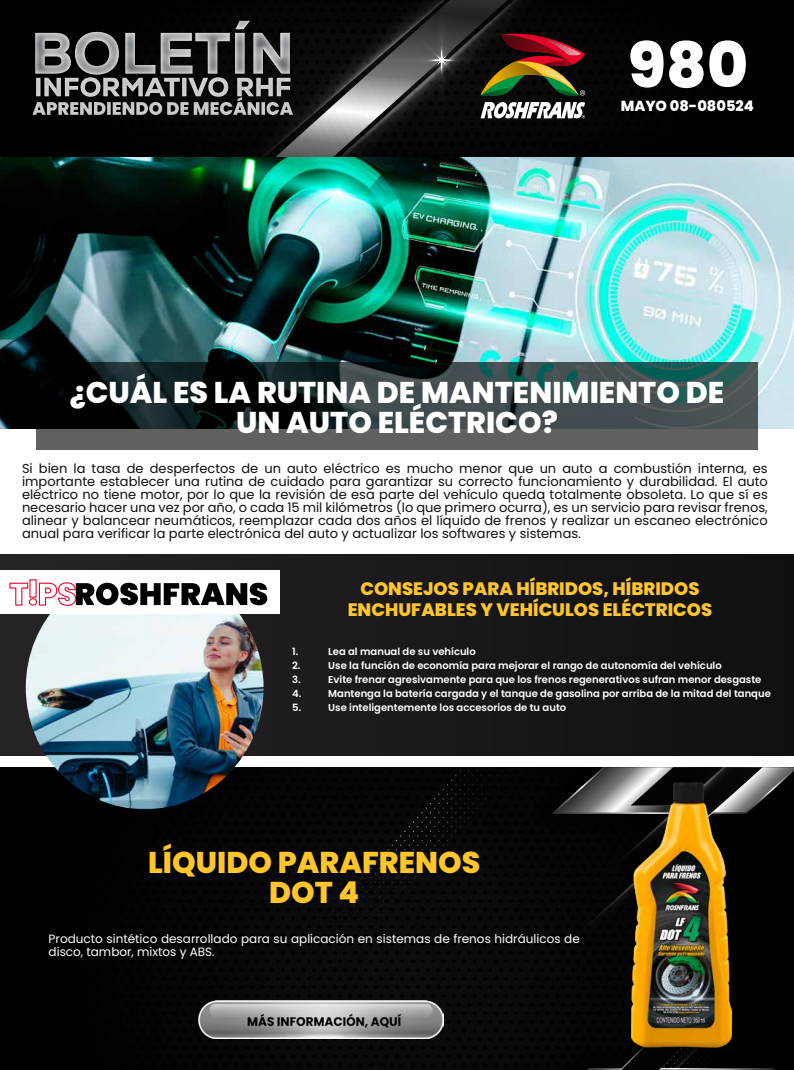
<style>
.page{position:relative;width:794px;height:1070px;background:#fff}
.page>*{position:absolute;margin:0;border:0;box-sizing:border-box;transform-origin:0 0}
.t1{font:800 62.8px "Poppins";color:#fff}
.t2{font:800 30px/30px "Poppins";color:#fff;text-align:center}
.t3{font:800 30px/30px "Poppins";color:#ffc629;text-align:center}
.t4{font:800 18px/21.6px "Poppins";color:#ffc629;text-align:center}
.t5{font:800 14.6px "Poppins";color:#fff}
.t6{font:13px/13px "Poppins";color:#0e0e0d;text-align:justify}
.t7{font:12px/13px "Poppins";color:#fff}
.t8{font:600 10px "Poppins";color:#fff}
</style>
<div class="page">
<div style="left:0;top:0;width:794px;height:157px;background:#000"></div>
<svg style="left:239px;top:20px;width:347px;height:137px"></svg>
<svg style="left:306px;top:20px;width:67px;height:137px"></svg>
<div style="left:0;top:554px;width:794px;height:201px;background:#181718"></div>
<div style="left:0;top:767px;width:794px;height:303px;background:#010101"></div>
<svg style="left:243px;top:767px;width:551px;height:303px"></svg>
<img style="left:0;top:157px;width:794px;height:272px">
<img style="left:199px;top:1001px;width:244px;height:37px">
<svg style="left:36px;top:363px;width:721px;height:87px;background:#343e3f"></svg>
<svg style="left:373px;top:0;width:212px;height:157px"></svg>
<svg style="left:32px;top:21px;width:261px;height:94px"></svg>
<img style="left:26px;top:613px;width:237px;height:196px">
<div style="left:0;top:570px;width:280px;height:43px;background:#fff"></div>
<svg style="left:9px;top:579px;width:258px;height:27px"></svg>
<img style="left:623px;top:777px;width:116px;height:275px">
<h1 class="t1" style="left:628px;top:29px;width:122px">980</h1>
<p class="t5" style="left:620px;top:98px;width:135px">MAYO 08-080524</p>
<h2 class="t2" style="left:70px;top:377px;width:656px">¿CUÁL ES LA RUTINA DE MANTENIMIENTO DE<br>UN AUTO ELÉCTRICO?</h2>
<p class="t6" style="left:22px;top:462px;width:747px">Si bien la tasa de desperfectos de un auto eléctrico es mucho menor que un auto a combustión interna, es importante establecer una rutina de cuidado para garantizar su correcto funcionamiento y durabilidad. El auto eléctrico no tiene motor, por lo que la revisión de esa parte del vehículo queda totalmente obsoleta. Lo que sí es necesario hacer una vez por año, o cada 15 mil kilómetros (lo que primero ocurra), es un servicio para revisar frenos, alinear y balancear neumáticos, reemplazar cada dos años el líquido de frenos y realizar un escaneo electrónico anual para verificar la parte electrónica del auto y actualizar los softwares y sistemas.</p>
<h3 class="t4" style="left:348px;top:578px;width:366px">CONSEJOS PARA HÍBRIDOS, HÍBRIDOS<br>ENCHUFABLES Y VEHÍCULOS ELÉCTRICOS</h3>
<p class="t8" style="left:292px;top:646px;width:8px">1.</p>
<p class="t8" style="left:328px;top:646px;width:149px">Lea al manual de su vehículo</p>
<p class="t8" style="left:292px;top:660px;width:10px">2.</p>
<p class="t8" style="left:328px;top:660px;width:395px">Use la función de economía para mejorar el rango de autonomía del vehículo</p>
<p class="t8" style="left:292px;top:674px;width:10px">3.</p>
<p class="t8" style="left:328px;top:674px;width:435px">Evite frenar agresivamente para que los frenos regenerativos sufran menor desgaste</p>
<p class="t8" style="left:292px;top:688px;width:11px">4.</p>
<p class="t8" style="left:328px;top:688px;width:444px">Mantenga la batería cargada y el tanque de gasolina por arriba de la mitad del tanque</p>
<p class="t8" style="left:292px;top:702px;width:11px">5.</p>
<p class="t8" style="left:328px;top:702px;width:239px">Use inteligentemente los accesorios de tu auto</p>
<h2 class="t3" style="left:148px;top:847px;width:334px">LÍQUIDO PARAFRENOS<br>DOT 4</h2>
<p class="t7" style="left:49px;top:932px;width:533px">Producto sintético desarrollado para su aplicación en sistemas de frenos hidráulicos de disco, tambor, mixtos y ABS.</p>
</div>
